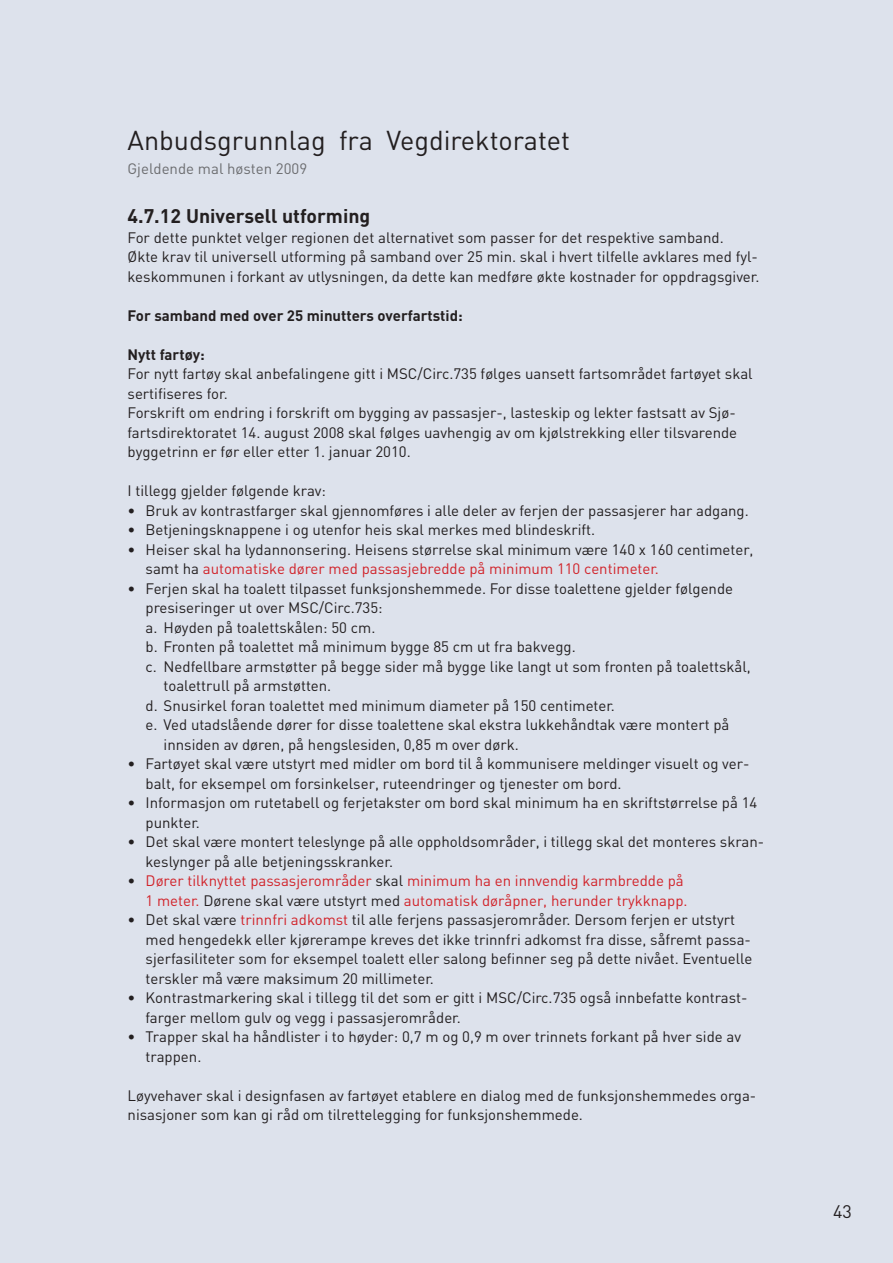
<style>
.page{position:relative;width:893px;height:1263px;background:#dde2ec}
.page>*{position:absolute;margin:0;border:0;box-sizing:border-box;transform-origin:0 0}
.t1{font:27px "DIN";color:#231f20}
.t2{font:700 19.5px "DIN";color:#231f20}
.t3{font:18px "DIN";color:#231f20}
.t4{font:15px/19.5px "DIN";color:#231f20}
.t5{font:15px/19.5px "DIN";color:#d1232a;text-align:right}
.t6{font:700 15px "DIN";color:#231f20}
.t7{font:15px "DIN";color:#6c6d70}
.s1{color:#d1232a}
.s2{color:#231f20}
</style>
<div class="page">
<h1 class="t1" style="left:128px;top:123px;width:444px">Anbudsgrunnlag fra Vegdirektoratet</h1>
<p class="t7" style="left:128px;top:159px;width:181px">Gjeldende mal høsten 2009</p>
<h2 class="t2" style="left:128px;top:203px;width:244px">4.7.12 Universell utforming</h2>
<p class="t4" style="left:128px;top:227px;width:633px">For dette punktet velger regionen det alternativet som passer for det respektive samband.<br>Økte krav til universell utforming på samband over 25 min. skal i hvert tilfelle avklares med fyl&shy;keskommunen i forkant av utlysningen, da dette kan medføre økte kostnader for oppdragsgiver.</p>
<p class="t6" style="left:128px;top:305px;width:337px">For samband med over 25 minutters overfartstid:</p>
<p class="t6" style="left:128px;top:344px;width:79px">Nytt fartøy:</p>
<p class="t4" style="left:128px;top:364px;width:627px">For nytt fartøy skal anbefalingene gitt i MSC/Circ.735 følges uansett fartsområdet fartøyet skal sertifiseres for.<br>Forskrift om endring i forskrift om bygging av passasjer-, lasteskip og lekter fastsatt av Sjø&shy;fartsdirektoratet 14. august 2008 skal følges uavhengig av om kjølstrekking eller tilsvarende byggetrinn er før eller etter 1. januar 2010.</p>
<p class="t4" style="left:128px;top:481px;width:200px">I tillegg gjelder følgende krav:</p>
<p class="t4" style="left:128px;top:500px;width:623px">• Bruk av kontrastfarger skal gjennomføres i alle deler av ferjen der passasjerer har adgang.</p>
<p class="t4" style="left:128px;top:520px;width:469px">• Betjeningsknappene i og utenfor heis skal merkes med blindeskrift.</p>
<p class="t4" style="left:146px;top:539px;width:609px;text-indent:-18px">• Heiser skal ha lydannonsering. Heisens størrelse skal minimum være 140 x 160 centimeter, samt ha <span class="s1">automatiske dører med passasjebredde på minimum 110 centimeter.</span></p>
<p class="t4" style="left:128px;top:578px;width:607px">• Ferjen skal ha toalett tilpasset funksjonshemmede. For disse toalettene gjelder følgende</p>
<p class="t4" style="left:146px;top:598px;width:239px">presiseringer ut over MSC/Circ.735:</p>
<p class="t4" style="left:146px;top:617px;width:231px">a. Høyden på toalettskålen: 50 cm.</p>
<p class="t4" style="left:146px;top:637px;width:432px">b. Fronten på toalettet må minimum bygge 85 cm ut fra bakvegg.</p>
<p class="t4" style="left:146px;top:656px;width:607px">c. Nedfellbare armstøtter på begge sider må bygge like langt ut som fronten på toalettskål,</p>
<p class="t4" style="left:164px;top:676px;width:169px">toalettrull på armstøtten.</p>
<p class="t4" style="left:146px;top:695px;width:471px">d. Snusirkel foran toalettet med minimum diameter på 150 centimeter.</p>
<p class="t4" style="left:146px;top:715px;width:585px">e. Ved utadslående dører for disse toalettene skal ekstra lukkehåndtak være montert på</p>
<p class="t4" style="left:164px;top:734px;width:357px">innsiden av døren, på hengslesiden, 0,85 m over dørk.</p>
<p class="t4" style="left:146px;top:754px;width:605px;text-indent:-18px">• Fartøyet skal være utstyrt med midler om bord til å kommunisere meldinger visuelt og ver&shy;balt, for eksempel om forsinkelser, ruteendringer og tjenester om bord.</p>
<p class="t4" style="left:146px;top:793px;width:613px;text-indent:-18px">• Informasjon om rutetabell og ferjetakster om bord skal minimum ha en skriftstørrelse på 14 punkter.</p>
<p class="t4" style="left:146px;top:832px;width:620px;text-indent:-18px">• Det skal være montert teleslynge på alle oppholdsområder, i tillegg skal det monteres skran&shy;keslynger på alle betjeningsskranker.</p>
<p class="t5" style="left:128px;top:871px;width:561px"><span class="s2">•</span> Dører tilknyttet passasjerområder <span class="s2">skal</span> minimum ha en innvendig karmbredde på<br>1 meter. <span class="s2">Dørene skal være utstyrt med</span> automatisk døråpner, herunder trykknapp.</p>
<p class="t4" style="left:146px;top:910px;width:608px;text-indent:-18px">• Det skal være <span class="s1">trinnfri adkomst</span> til alle ferjens passasjerområder. Dersom ferjen er utstyrt med hengedekk eller kjørerampe kreves det ikke trinnfri adkomst fra disse, såfremt passa&shy;sjerfasiliteter som for eksempel toalett eller salong befinner seg på dette nivået. Eventuelle terskler må være maksimum 20 millimeter.</p>
<p class="t4" style="left:146px;top:988px;width:603px;text-indent:-18px">• Kontrastmarkering skal i tillegg til det som er gitt i MSC/Circ.735 også innbefatte kontrast&shy;farger mellom gulv og vegg i passasjerområder.</p>
<p class="t4" style="left:146px;top:1027px;width:597px;text-indent:-18px">• Trapper skal ha håndlister i to høyder: 0,7 m og 0,9 m over trinnets forkant på hver side av trappen.</p>
<p class="t4" style="left:128px;top:1085px;width:630px">Løyvehaver skal i designfasen av fartøyet etablere en dialog med de funksjonshemmedes orga&shy;nisasjoner som kan gi råd om tilrettelegging for funksjonshemmede.</p>
<p class="t3" style="left:833px;top:1200px;width:20px">43</p>
</div>
